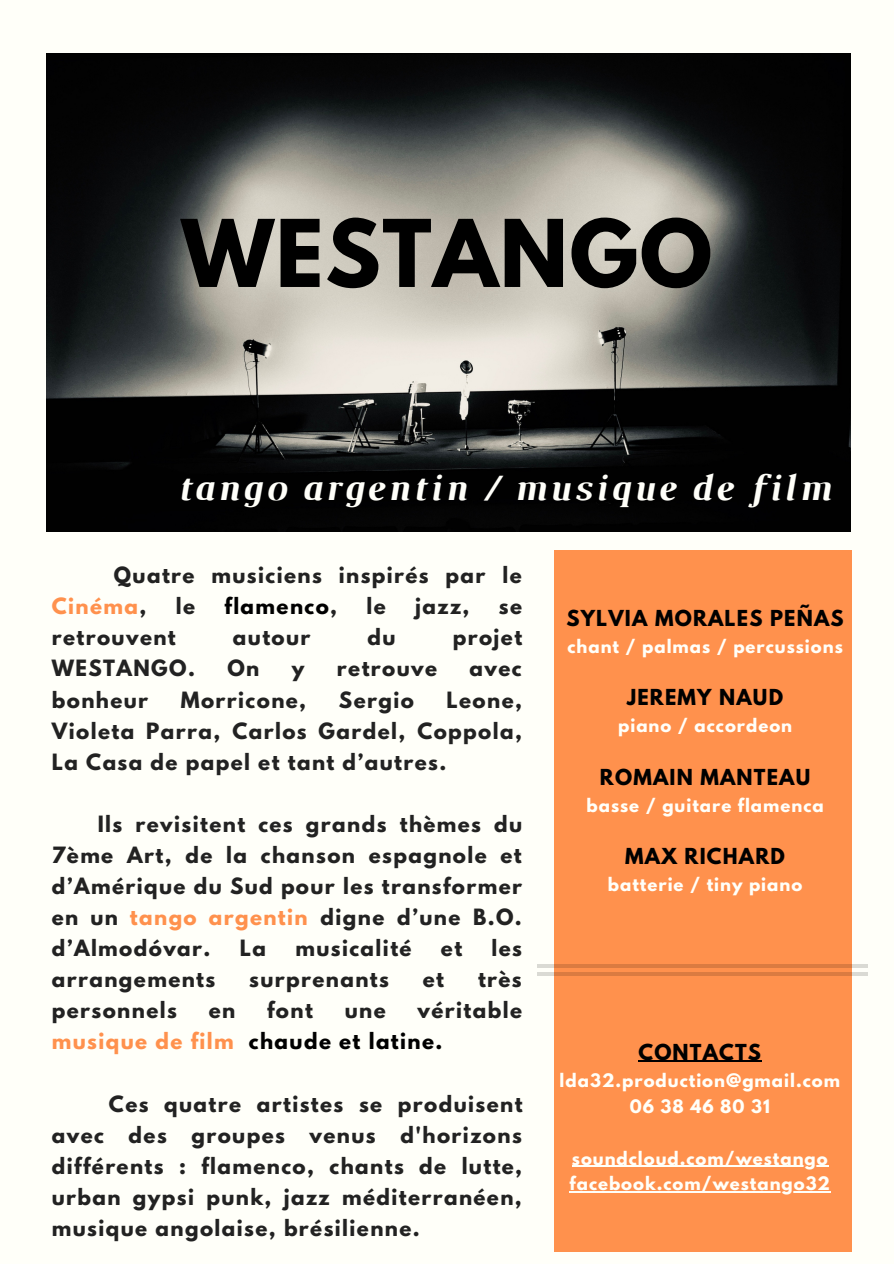
<style>
.page{position:relative;width:894px;height:1264px;background:#fff}
.page>*{position:absolute;margin:0;border:0;box-sizing:border-box;transform-origin:0 0}
.t1{font:700 82.5px "League Spartan";letter-spacing:.02em;color:#000}
.t2{font:italic 700 37.8px "Luthier";letter-spacing:.07em;color:#fffff9}
.t3{font:700 19.95px/31px "League Spartan";letter-spacing:.07em;color:#222;text-align:justify}
.t4{font:700 19.95px/31px "League Spartan";letter-spacing:.07em;color:#000}
.t5{font:700 19.5px "League Spartan";letter-spacing:.06em;color:#000}
.t6{font:700 16.5px "League Spartan";letter-spacing:.06em;color:#fffff9}
.s1{color:#ff914d}
.s2{color:#222}
</style>
<div class="page">
<div style="left:0;top:0;width:893px;height:1263px;background:#fffff9"></div>
<img style="left:46px;top:53px;width:804px;height:478px">
<div style="left:554px;top:550px;width:296px;height:701px;background:#ff914d"></div>
<hr style="left:638px;top:1060px;width:124px;height:1px;background:#000">
<hr style="left:571px;top:1165px;width:257px;height:1px;background:#fffff9">
<hr style="left:569px;top:1191px;width:261px;height:1px;background:#fffff9">
<svg style="left:537px;top:971px;width:330px;height:4px"></svg>
<svg style="left:537px;top:963px;width:330px;height:4px"></svg>
<p class="t1" style="left:181px;top:213px;width:532px">WESTANGO</p>
<p class="t2" style="left:176px;top:474px;width:654px">tango argentin / musique de film</p>
<p class="t3" style="left:52px;top:562px;width:471px;text-indent:62px">Quatre musiciens inspirés par le<br><span class="s1">Cinéma</span>,</p>
<p class="t3" style="left:176px;top:593px;width:21px">le</p>
<p class="t4" style="left:224px;top:593px;width:114px">flamenco<span class="s2">,</span></p>
<p class="t3" style="left:366px;top:593px;width:21px">le</p>
<p class="t3" style="left:415px;top:593px;width:56px">jazz,</p>
<p class="t3" style="left:498px;top:593px;width:25px">se</p>
<p class="t3" style="left:52px;top:624px;width:125px">retrouvent</p>
<p class="t3" style="left:233px;top:624px;width:79px">autour</p>
<p class="t3" style="left:367px;top:624px;width:30px">du</p>
<p class="t3" style="left:452px;top:624px;width:71px">projet</p>
<p class="t3" style="left:52px;top:655px;width:145px">WESTANGO.</p>
<p class="t3" style="left:227px;top:655px;width:33px">On</p>
<p class="t3" style="left:292px;top:655px;width:14px">y</p>
<p class="t3" style="left:337px;top:655px;width:102px">retrouve</p>
<p class="t3" style="left:469px;top:655px;width:54px">avec</p>
<p class="t3" style="left:52px;top:686px;width:98px">bonheur</p>
<p class="t3" style="left:181px;top:686px;width:127px">Morricone,</p>
<p class="t3" style="left:339px;top:686px;width:76px">Sergio</p>
<p class="t3" style="left:52px;top:686px;width:471px;text-indent:394px">Leone, Violeta Parra, Carlos Gardel, Coppola, La Casa de papel et tant d’autres.</p>
<p class="t3" style="left:52px;top:810px;width:472px;text-indent:46px">Ils revisitent ces grands thèmes du 7ème Art, de la chanson espagnole et d’Amérique du Sud pour les transformer en un <span class="s1">tango argentin</span> digne d’une B.O. d’Almodóvar.</p>
<p class="t3" style="left:240px;top:935px;width:28px">La</p>
<p class="t3" style="left:295px;top:935px;width:118px">musicalité</p>
<p class="t3" style="left:441px;top:935px;width:23px">et</p>
<p class="t3" style="left:491px;top:935px;width:32px">les</p>
<p class="t3" style="left:52px;top:966px;width:165px">arrangements</p>
<p class="t3" style="left:249px;top:966px;width:141px">surprenants</p>
<p class="t3" style="left:423px;top:966px;width:23px">et</p>
<p class="t3" style="left:478px;top:966px;width:45px">très</p>
<p class="t3" style="left:52px;top:997px;width:126px">personnels</p>
<p class="t3" style="left:209px;top:997px;width:28px">en</p>
<p class="t3" style="left:267px;top:997px;width:47px">font</p>
<p class="t3" style="left:344px;top:997px;width:42px">une</p>
<p class="t4" style="left:52px;top:997px;width:471px;text-indent:365px"><span class="s2">véritable </span><span class="s1">musique de film</span> chaude et latine.</p>
<p class="t3" style="left:52px;top:1090px;width:472px;text-indent:57px">Ces quatre artistes se produisent avec des groupes venus d'horizons différents : flamenco, chants de lutte, urban gypsi punk, jazz méditerranéen, musique angolaise, brésilienne.</p>
<p class="t5" style="left:566px;top:608px;width:279px">SYLVIA MORALES PEÑAS</p>
<p class="t6" style="left:567px;top:638px;width:277px">chant / palmas / percussions</p>
<p class="t5" style="left:627px;top:687px;width:157px">JEREMY NAUD</p>
<p class="t6" style="left:618px;top:716px;width:175px">piano / accordeon</p>
<p class="t5" style="left:599px;top:767px;width:212px">ROMAIN MANTEAU</p>
<p class="t6" style="left:586px;top:797px;width:239px">basse / guitare flamenca</p>
<p class="t5" style="left:625px;top:846px;width:161px">MAX RICHARD</p>
<p class="t6" style="left:607px;top:876px;width:196px">batterie / tiny piano</p>
<p class="t5" style="left:638px;top:1042px;width:124px">CONTACTS</p>
<p class="t6" style="left:559px;top:1071px;width:282px">lda32.production@gmail.com</p>
<p class="t6" style="left:629px;top:1097px;width:142px">06 38 46 80 31</p>
<p class="t6" style="left:571px;top:1149px;width:257px">soundcloud.com/westango</p>
<p class="t6" style="left:569px;top:1175px;width:262px">facebook.com/westango32</p>
</div>
